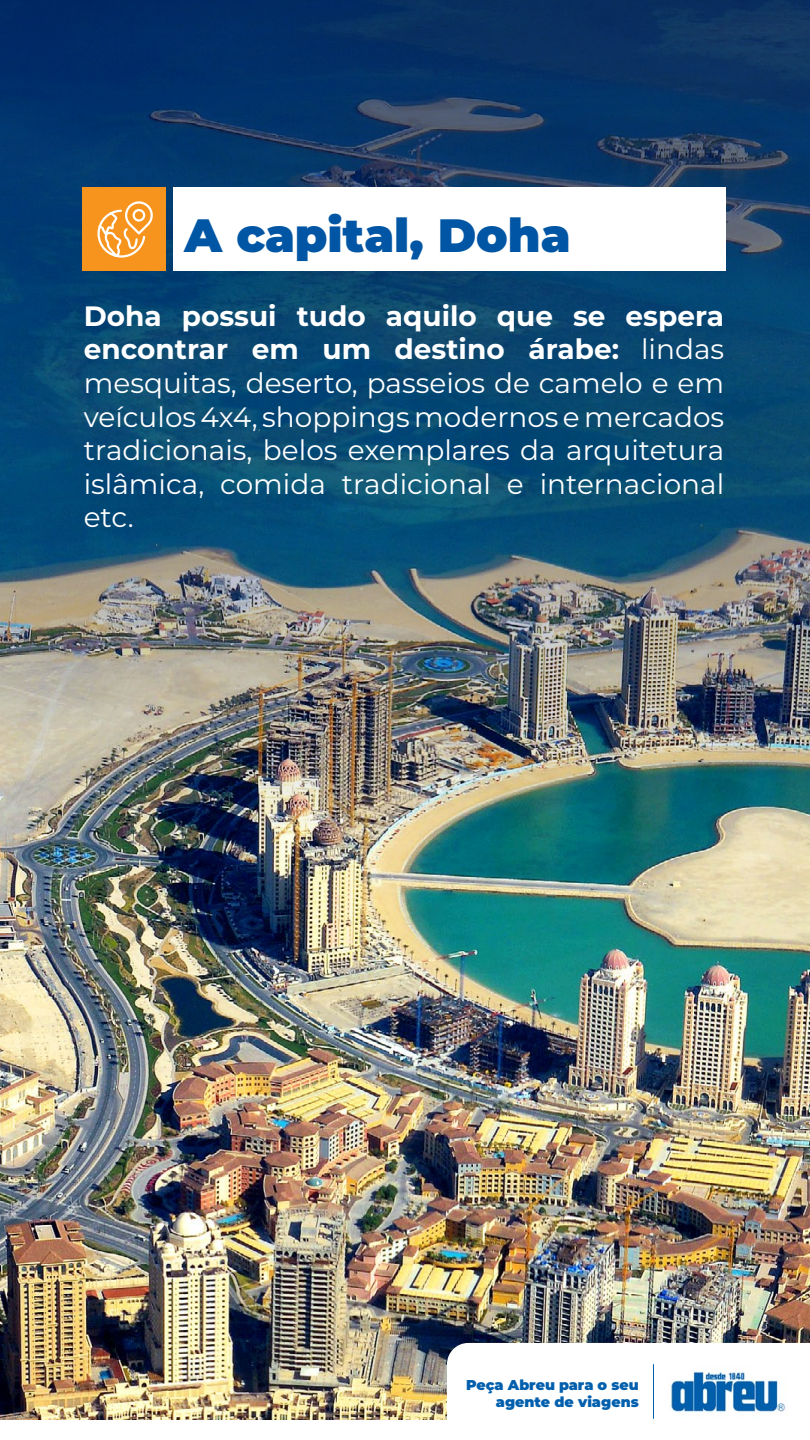
<style>
.page{position:relative;width:810px;height:1440px;background:#fff}
.page>*{position:absolute;margin:0;border:0;box-sizing:border-box;transform-origin:0 0}
.t1{font:900 46.72px "Montserrat";color:#0056a4}
.t2{font:27.97px/33.6px "Montserrat";color:#fff;text-align:justify}
.t3{font:900 14.25px/17.1px "Montserrat";color:#005fad;text-align:right}
.s1{font-weight:700}
</style>
<div class="page">
<img style="left:0;top:883px;width:810px;height:537px">
<img style="left:0;top:0;width:810px;height:883px">
<div style="left:173px;top:188px;width:553px;height:83px;background:#fff"></div>
<div style="left:82px;top:188px;width:84px;height:83px;background:#f7941d"></div>
<svg style="left:97px;top:201px;width:56px;height:57px"></svg>
<svg style="left:447px;top:1343px;width:363px;height:77px"></svg>
<img style="left:668px;top:1364px;width:120px;height:55px">
<hr style="left:653px;top:1365px;width:1px;height:53px;background:#005fad">
<h1 class="t1" style="left:185px;top:200px;width:387px">A capital, Doha</h1>
<p class="t2" style="left:84px;top:298px;width:642px"><span class="s1">Doha possui tudo aquilo que se espera encontrar em um destino árabe:</span> lindas mesquitas, deserto, passeios de camelo e em veículos 4x4, shoppings modernos e mercados tradicionais, belos exemplares da arquitetura islâmica, comida tradicional e internacional etc.</p>
<p class="t3" style="left:466px;top:1375px;width:174px">Peça Abreu para o seu agente de viagens</p>
</div>
